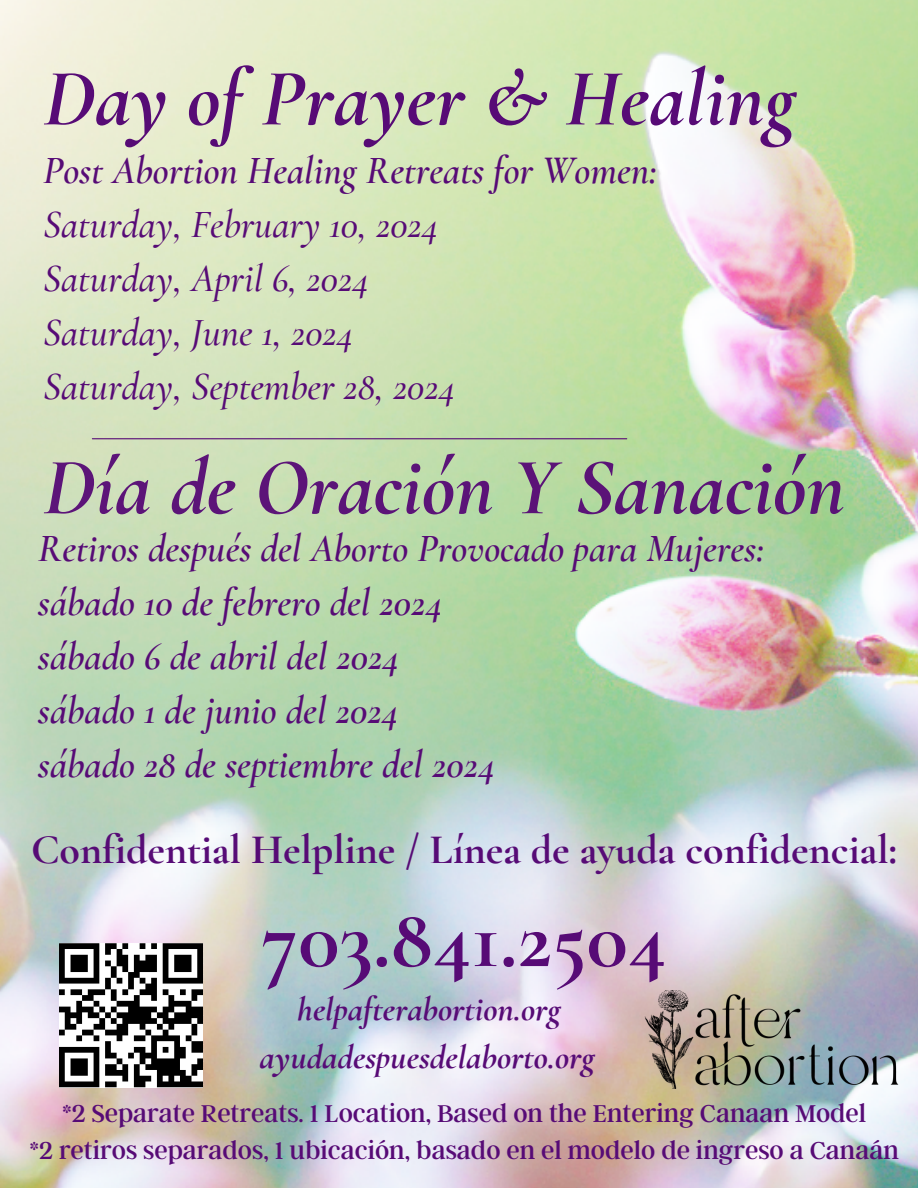
<style>
.page{position:relative;width:918px;height:1188px;background:#fff}
.page>*{position:absolute;margin:0;border:0;box-sizing:border-box;transform-origin:0 0}
.t1{font:700 85.5px "Cormorant Garamond";color:#570b76}
.t2{font:italic 700 81.45px "Cormorant Garamond";color:#570b76}
.t3{font:700 42px "Cormorant Garamond";color:#570b76}
.t4{font:italic 600 39px "Cormorant Garamond";color:#570b76}
.t5{font:italic 500 39px "Cormorant Garamond";color:#570b76}
.t6{font:italic 700 34.5px "Cormorant Garamond";color:#570b76}
.t7{font:27px "Argent CF";color:#570b76}
</style>
<div class="page">
<img style="left:0;top:0;width:918px;height:1188px">
<hr style="left:92px;top:438px;width:535px;height:1px;background:#570b76">
<img style="left:644px;top:990px;width:254px;height:98px">
<svg style="left:59px;top:949px;width:98px;height:138px"></svg>
<div style="left:59px;top:943px;width:40px;height:6px;background:#000"></div>
<div style="left:71px;top:955px;width:17px;height:6px;background:#000"></div>
<div style="left:71px;top:961px;width:17px;height:5px;background:#000"></div>
<div style="left:71px;top:966px;width:17px;height:6px;background:#000"></div>
<svg style="left:59px;top:949px;width:6px;height:29px"></svg>
<div style="left:59px;top:978px;width:40px;height:6px;background:#000"></div>
<svg style="left:59px;top:989px;width:6px;height:6px"></svg>
<div style="left:71px;top:989px;width:11px;height:6px;background:#000"></div>
<div style="left:88px;top:989px;width:17px;height:6px;background:#000"></div>
<div style="left:82px;top:995px;width:12px;height:6px;background:#000"></div>
<svg style="left:76px;top:1001px;width:6px;height:6px"></svg>
<div style="left:59px;top:1007px;width:12px;height:5px;background:#000"></div>
<div style="left:76px;top:1007px;width:18px;height:5px;background:#000"></div>
<div style="left:65px;top:1012px;width:17px;height:6px;background:#000"></div>
<div style="left:88px;top:1012px;width:11px;height:6px;background:#000"></div>
<svg style="left:65px;top:1018px;width:17px;height:6px"></svg>
<div style="left:65px;top:1024px;width:11px;height:6px;background:#000"></div>
<svg style="left:59px;top:1030px;width:6px;height:5px"></svg>
<div style="left:82px;top:1030px;width:12px;height:5px;background:#000"></div>
<svg style="left:76px;top:1035px;width:6px;height:6px"></svg>
<div style="left:59px;top:1047px;width:40px;height:6px;background:#000"></div>
<div style="left:71px;top:1058px;width:17px;height:6px;background:#000"></div>
<div style="left:71px;top:1064px;width:17px;height:6px;background:#000"></div>
<div style="left:71px;top:1070px;width:17px;height:6px;background:#000"></div>
<svg style="left:59px;top:1053px;width:6px;height:28px"></svg>
<svg style="left:94px;top:943px;width:109px;height:138px"></svg>
<div style="left:180px;top:1076px;width:11px;height:5px;background:#000"></div>
<div style="left:59px;top:1081px;width:40px;height:6px;background:#000"></div>
<div style="left:105px;top:1081px;width:12px;height:6px;background:#000"></div>
<div style="left:134px;top:1081px;width:11px;height:6px;background:#000"></div>
<div style="left:157px;top:1081px;width:46px;height:6px;background:#000"></div>
<p class="t2" style="left:43px;top:49px;width:754px">Day of Prayer &amp; Healing</p>
<p class="t4" style="left:43px;top:147px;width:616px">Post Abortion Healing Retreats for Women:</p>
<p class="t5" style="left:43px;top:201px;width:397px">Saturday, February 10, 2024</p>
<p class="t5" style="left:43px;top:255px;width:327px">Saturday, April 6, 2024</p>
<p class="t5" style="left:43px;top:309px;width:312px">Saturday, June 1, 2024</p>
<p class="t5" style="left:43px;top:363px;width:414px">Saturday, September 28, 2024</p>
<h2 class="t2" style="left:43px;top:438px;width:803px">Día de Oración Y Sanación</h2>
<p class="t4" style="left:38px;top:525px;width:728px">Retiros después del Aborto Provocado para Mujeres:</p>
<p class="t4" style="left:38px;top:579px;width:406px">sábado 10 de febrero del 2024</p>
<p class="t4" style="left:38px;top:633px;width:363px">sábado 6 de abril del 2024</p>
<p class="t4" style="left:38px;top:687px;width:362px">sábado 1 de junio del 2024</p>
<p class="t4" style="left:38px;top:741px;width:459px">sábado 28 de septiembre del 2024</p>
<p class="t3" style="left:31px;top:824px;width:868px">Confidential Helpline / Línea de ayuda confidencial:</p>
<p class="t1" style="left:262px;top:887px;width:406px">703.841.2504</p>
<p class="t6" style="left:297px;top:989px;width:265px">helpafterabortion.org</p>
<p class="t6" style="left:259px;top:1036px;width:337px">ayudadespuesdelaborto.org</p>
<p class="t7" style="left:62px;top:1095px;width:806px">*2 Separate Retreats. 1 Location, Based on the Entering Canaan Model</p>
<p class="t7" style="left:29px;top:1133px;width:871px">*2 retiros separados, 1 ubicación, basado en el modelo de ingreso a Canaán</p>
</div>
